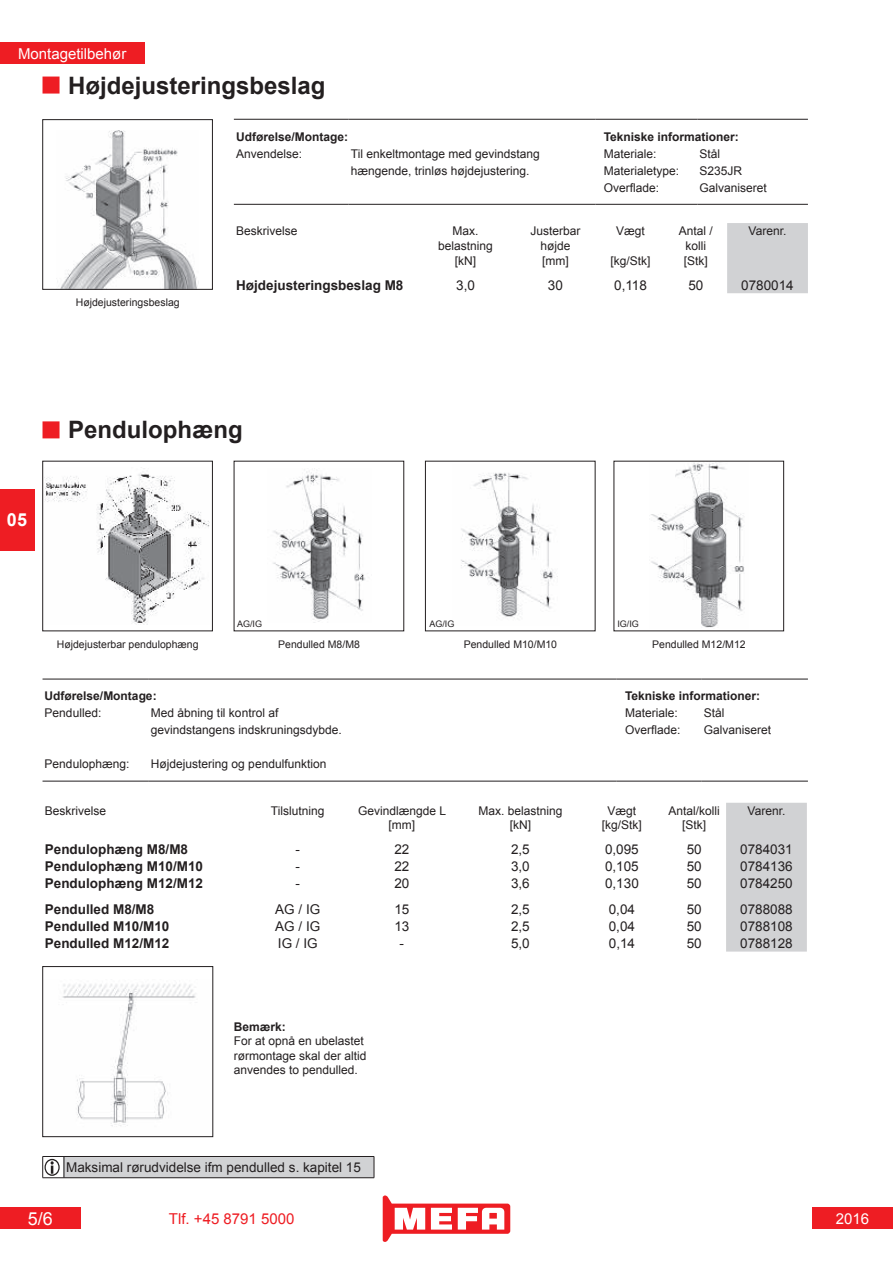
<style>
.page{position:relative;width:893px;height:1263px;background:#fff}
.page>*{position:absolute;margin:0;border:0;box-sizing:border-box;transform-origin:0 0}
.t1{font:700 24px "Arial";color:#231f20}
.t2{font:18px "Arial";color:#fff}
.t3{font:700 18px "Arial";color:#fff}
.t4{font:15px "Arial";color:#fff}
.t5{font:15px "Arial";color:#ee1d23}
.t6{font:13.5px "Arial";color:#231f20}
.t7{font:700 13.5px "Arial";color:#231f20}
.t8{font:12px/14.4px "Arial";color:#231f20}
.t9{font:700 12px "Arial";color:#231f20}
.t10{font:10.5px "Arial";color:#231f20}
.t11{font:9px "Arial";color:#231f20}
</style>
<div class="page">
<div style="left:43px;top:77px;width:16px;height:16px;background:#ee1d23"></div>
<div style="left:43px;top:77px;width:17px;height:17px;border:2px solid #ee1d23"></div>
<div style="left:0;top:489px;width:34px;height:62px;background:#ee1d23"></div>
<div style="left:0;top:43px;width:145px;height:21px;background:#ee1d23"></div>
<div style="left:0;top:1208px;width:81px;height:21px;background:#ee1d23"></div>
<svg style="left:383px;top:1195px;width:127px;height:47px"></svg>
<div style="left:812px;top:1208px;width:81px;height:21px;background:#ee1d23"></div>
<img style="left:45px;top:468px;width:165px;height:156px">
<hr style="left:234px;top:119px;width:115px;height:1px;background:#231f20">
<hr style="left:349px;top:119px;width:246px;height:1px;background:#231f20">
<hr style="left:595px;top:119px;width:102px;height:1px;background:#231f20">
<hr style="left:697px;top:119px;width:111px;height:1px;background:#231f20">
<hr style="left:234px;top:204px;width:115px;height:1px;background:#231f20">
<hr style="left:349px;top:204px;width:246px;height:1px;background:#231f20">
<hr style="left:595px;top:204px;width:102px;height:1px;background:#231f20">
<hr style="left:697px;top:204px;width:111px;height:1px;background:#231f20">
<div style="left:727px;top:223px;width:81px;height:70px;background:#d1d2d4"></div>
<div style="left:726px;top:803px;width:81px;height:148px;background:#d1d2d4"></div>
<hr style="left:43px;top:781px;width:106px;height:1px;background:#231f20">
<hr style="left:149px;top:781px;width:468px;height:1px;background:#231f20">
<hr style="left:617px;top:781px;width:85px;height:1px;background:#231f20">
<hr style="left:702px;top:781px;width:106px;height:1px;background:#231f20">
<hr style="left:43px;top:679px;width:106px;height:1px;background:#231f20">
<hr style="left:149px;top:679px;width:468px;height:1px;background:#231f20">
<hr style="left:617px;top:679px;width:85px;height:1px;background:#231f20">
<hr style="left:702px;top:679px;width:106px;height:1px;background:#231f20">
<div style="left:43px;top:422px;width:16px;height:16px;background:#ee1d23"></div>
<div style="left:43px;top:421px;width:17px;height:17px;border:2px solid #ee1d23"></div>
<div style="left:64px;top:1156px;width:310px;height:22px;background:#d1d2d4"></div>
<hr style="left:64px;top:1156px;width:310px;height:1px;background:#231f20">
<svg style="left:374px;top:1157px;width:1px;height:20px"></svg>
<hr style="left:64px;top:1177px;width:310px;height:1px;background:#231f20">
<svg style="left:42px;top:1156px;width:23px;height:22px"></svg>
<img style="left:62px;top:984px;width:134px;height:143px">
<div style="left:43px;top:966px;width:170px;height:171px;border:1px solid #231f20"></div>
<img style="left:57px;top:131px;width:142px;height:157px">
<div style="left:43px;top:119px;width:170px;height:171px;border:1px solid #231f20"></div>
<img style="left:273px;top:468px;width:92px;height:154px">
<img style="left:461px;top:473px;width:97px;height:145px">
<img style="left:651px;top:463px;width:93px;height:165px">
<p class="t4" style="left:18px;top:48px;width:110px">Montagetilbehør</p>
<h1 class="t1" style="left:68px;top:76px;width:259px">Højdejusteringsbeslag</h1>
<p class="t9" style="left:236px;top:132px;width:114px">Udførelse/Montage:</p>
<p class="t9" style="left:604px;top:132px;width:137px">Tekniske informationer:</p>
<p class="t8" style="left:236px;top:146px;width:68px">Anvendelse:</p>
<p class="t8" style="left:351px;top:146px;width:190px">Til enkeltmontage med gevindstang</p>
<p class="t8" style="left:604px;top:146px;width:54px">Materiale:</p>
<p class="t8" style="left:699px;top:146px;width:22px">Stål</p>
<p class="t8" style="left:351px;top:163px;width:180px">hængende, trinløs højdejustering.</p>
<p class="t8" style="left:604px;top:163px;width:77px">Materialetype:</p>
<p class="t8" style="left:699px;top:163px;width:44px">S235JR</p>
<p class="t8" style="left:604px;top:180px;width:57px">Overflade:</p>
<p class="t8" style="left:699px;top:180px;width:69px">Galvaniseret</p>
<p class="t10" style="left:76px;top:295px;width:105px">Højdejusteringsbeslag</p>
<p class="t8" style="left:236px;top:223px;width:63px">Beskrivelse</p>
<p class="t8" style="left:453px;top:223px;width:28px">Max.</p>
<p class="t8" style="left:530px;top:223px;width:52px">Justerbar</p>
<p class="t8" style="left:616px;top:223px;width:30px">Vægt</p>
<p class="t8" style="left:679px;top:223px;width:36px">Antal /</p>
<p class="t8" style="left:749px;top:223px;width:39px">Varenr.</p>
<p class="t8" style="left:438px;top:238px;width:56px">belastning</p>
<p class="t8" style="left:540px;top:238px;width:32px">højde</p>
<p class="t8" style="left:686px;top:238px;width:22px">kolli</p>
<p class="t8" style="left:455px;top:253px;width:23px">[kN]</p>
<p class="t8" style="left:542px;top:253px;width:28px">[mm]</p>
<p class="t8" style="left:611px;top:253px;width:42px">[kg/Stk]</p>
<p class="t8" style="left:684px;top:253px;width:26px">[Stk]</p>
<p class="t7" style="left:236px;top:279px;width:169px">Højdejusteringsbeslag M8</p>
<p class="t6" style="left:456px;top:276px;width:20px">3,0</p>
<p class="t6" style="left:548px;top:276px;width:17px">30</p>
<p class="t6" style="left:614px;top:276px;width:34px">0,118</p>
<p class="t6" style="left:688px;top:276px;width:17px">50</p>
<p class="t6" style="left:741px;top:276px;width:54px">0780014</p>
<h2 class="t3" style="left:7px;top:513px;width:22px">05</h2>
<h1 class="t1" style="left:68px;top:420px;width:176px">Pendulophæng</h1>
<p class="t10" style="left:57px;top:637px;width:143px">Højdejusterbar pendulophæng</p>
<p class="t11" style="left:237px;top:618px;width:27px">AG/IG</p>
<p class="t11" style="left:429px;top:618px;width:27px">AG/IG</p>
<p class="t11" style="left:617px;top:618px;width:23px">IG/IG</p>
<p class="t10" style="left:278px;top:637px;width:83px">Pendulled M8/M8</p>
<p class="t10" style="left:464px;top:637px;width:95px">Pendulled M10/M10</p>
<p class="t10" style="left:652px;top:637px;width:95px">Pendulled M12/M12</p>
<p class="t9" style="left:45px;top:691px;width:114px">Udførelse/Montage:</p>
<p class="t9" style="left:625px;top:691px;width:137px">Tekniske informationer:</p>
<p class="t8" style="left:45px;top:706px;width:58px">Pendulled:</p>
<p class="t8" style="left:151px;top:706px;width:129px">Med åbning til kontrol af</p>
<p class="t8" style="left:625px;top:706px;width:54px">Materiale:</p>
<p class="t8" style="left:704px;top:706px;width:22px">Stål</p>
<p class="t8" style="left:151px;top:723px;width:192px">gevindstangens indskruningsdybde.</p>
<p class="t8" style="left:625px;top:723px;width:57px">Overflade:</p>
<p class="t8" style="left:704px;top:723px;width:69px">Galvaniseret</p>
<p class="t8" style="left:45px;top:757px;width:86px">Pendulophæng:</p>
<p class="t8" style="left:151px;top:757px;width:177px">Højdejustering og pendulfunktion</p>
<p class="t8" style="left:45px;top:803px;width:63px">Beskrivelse</p>
<p class="t8" style="left:271px;top:803px;width:55px">Tilslutning</p>
<p class="t8" style="left:358px;top:803px;width:90px">Gevindlængde L</p>
<p class="t8" style="left:478px;top:803px;width:86px">Max. belastning</p>
<p class="t8" style="left:608px;top:803px;width:30px">Vægt</p>
<p class="t8" style="left:668px;top:803px;width:53px">Antal/kolli</p>
<p class="t8" style="left:748px;top:803px;width:39px">Varenr.</p>
<p class="t8" style="left:388px;top:818px;width:28px">[mm]</p>
<p class="t8" style="left:510px;top:818px;width:23px">[kN]</p>
<p class="t8" style="left:602px;top:818px;width:42px">[kg/Stk]</p>
<p class="t8" style="left:682px;top:818px;width:26px">[Stk]</p>
<p class="t7" style="left:45px;top:844px;width:145px">Pendulophæng M8/M8</p>
<p class="t6" style="left:295px;top:840px;width:6px">-</p>
<p class="t6" style="left:394px;top:840px;width:17px">22</p>
<p class="t6" style="left:511px;top:840px;width:20px">2,5</p>
<p class="t6" style="left:605px;top:840px;width:35px">0,095</p>
<p class="t6" style="left:687px;top:840px;width:17px">50</p>
<p class="t6" style="left:740px;top:840px;width:54px">0784031</p>
<p class="t7" style="left:45px;top:861px;width:160px">Pendulophæng M10/M10</p>
<p class="t6" style="left:296px;top:857px;width:6px">-</p>
<p class="t6" style="left:394px;top:857px;width:17px">22</p>
<p class="t6" style="left:511px;top:857px;width:20px">3,0</p>
<p class="t6" style="left:605px;top:857px;width:35px">0,105</p>
<p class="t6" style="left:687px;top:857px;width:17px">50</p>
<p class="t6" style="left:740px;top:857px;width:54px">0784136</p>
<p class="t7" style="left:45px;top:878px;width:160px">Pendulophæng M12/M12</p>
<p class="t6" style="left:296px;top:874px;width:6px">-</p>
<p class="t6" style="left:394px;top:874px;width:17px">20</p>
<p class="t6" style="left:511px;top:874px;width:20px">3,6</p>
<p class="t6" style="left:605px;top:874px;width:35px">0,130</p>
<p class="t6" style="left:687px;top:874px;width:17px">50</p>
<p class="t6" style="left:740px;top:874px;width:54px">0784250</p>
<p class="t7" style="left:45px;top:904px;width:111px">Pendulled M8/M8</p>
<p class="t6" style="left:275px;top:900px;width:47px">AG / IG</p>
<p class="t6" style="left:394px;top:904px;width:17px">15</p>
<p class="t6" style="left:511px;top:900px;width:20px">2,5</p>
<p class="t6" style="left:609px;top:900px;width:28px">0,04</p>
<p class="t6" style="left:687px;top:900px;width:17px">50</p>
<p class="t6" style="left:740px;top:900px;width:54px">0788088</p>
<p class="t7" style="left:45px;top:921px;width:126px">Pendulled M10/M10</p>
<p class="t6" style="left:275px;top:917px;width:47px">AG / IG</p>
<p class="t6" style="left:394px;top:917px;width:17px">13</p>
<p class="t6" style="left:511px;top:917px;width:20px">2,5</p>
<p class="t6" style="left:609px;top:917px;width:28px">0,04</p>
<p class="t6" style="left:687px;top:917px;width:17px">50</p>
<p class="t6" style="left:740px;top:917px;width:54px">0788108</p>
<p class="t7" style="left:45px;top:938px;width:126px">Pendulled M12/M12</p>
<p class="t6" style="left:278px;top:934px;width:41px">IG / IG</p>
<p class="t6" style="left:400px;top:934px;width:6px">-</p>
<p class="t6" style="left:511px;top:934px;width:20px">5,0</p>
<p class="t6" style="left:609px;top:934px;width:28px">0,14</p>
<p class="t6" style="left:687px;top:934px;width:17px">50</p>
<p class="t6" style="left:740px;top:934px;width:54px">0788128</p>
<p class="t9" style="left:234px;top:1022px;width:54px">Bemærk:</p>
<p class="t8" style="left:234px;top:1034px;width:134px">For at opnå en ubelastet rørmontage skal der altid anvendes to pendulled.</p>
<p class="t6" style="left:66px;top:1158px;width:296px">Maksimal rørudvidelse ifm pendulled s. kapitel 15</p>
<h2 class="t2" style="left:28px;top:1206px;width:27px">5/6</h2>
<p class="t5" style="left:169px;top:1213px;width:127px">Tlf. +45 8791 5000</p>
<p class="t4" style="left:836px;top:1213px;width:35px">2016</p>
</div>
